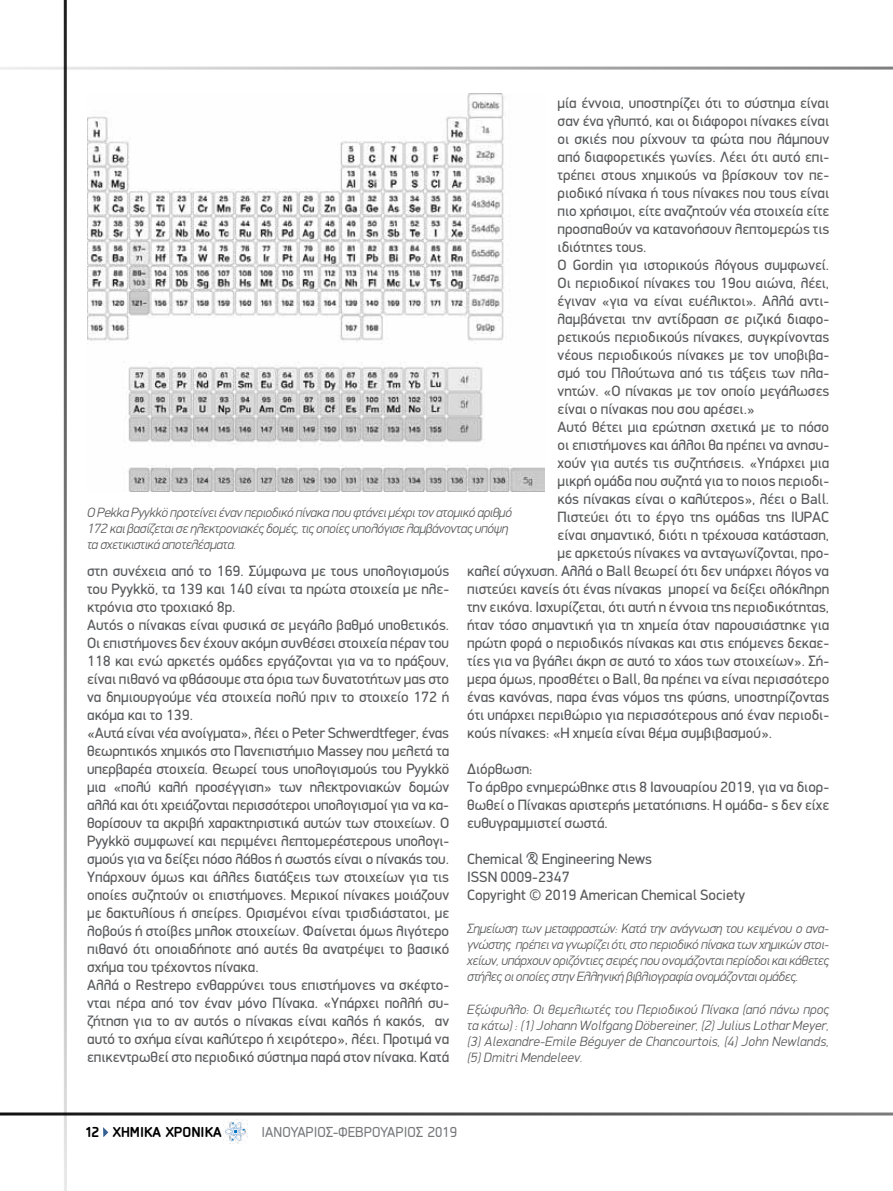
<style>
.page{position:relative;width:893px;height:1191px;background:#fff}
.page>*{position:absolute;margin:0;border:0;box-sizing:border-box;transform-origin:0 0}
.t1{font:15px/18px "PF Din Display";color:#58595b}
.t2{font:15px "PF Isotext Pro";color:#77787b}
.t3{font:700 15px "PF Isotext Pro";color:#000}
.t4{font:italic 300 13.5px/16.2px "PF Din Display";letter-spacing:-.02em;color:#58595b;text-align:justify}
</style>
<div class="page">
<svg style="left:103px;top:1127px;width:5px;height:10px"></svg>
<hr style="left:0;top:67px;width:893px;height:3px;background:#000">
<hr style="left:0;top:1112px;width:893px;height:3px;background:#000">
<hr style="left:64px;top:0;width:3px;height:1191px;background:#000">
<img style="left:223px;top:1119px;width:25px;height:24px">
<img style="left:87px;top:94px;width:458px;height:398px">
<p class="t1" style="left:558px;top:94px;width:273px">μία έννοια, υποστηρίζει ότι το σύστημα είναι</p>
<p class="t1" style="left:558px;top:112px;width:273px">σαν ένα γλυπτό, και οι διάφοροι πίνακες είναι</p>
<p class="t1" style="left:558px;top:130px;width:273px">οι σκιές που ρίχνουν τα φώτα που λάμπουν</p>
<p class="t1" style="left:558px;top:148px;width:273px">από διαφορετικές γωνίες. Λέει ότι αυτό επι-</p>
<p class="t1" style="left:558px;top:166px;width:273px">τρέπει στους χημικούς να βρίσκουν τον πε-</p>
<p class="t1" style="left:558px;top:184px;width:273px">ριοδικό πίνακα ή τους πίνακες που τους είναι</p>
<p class="t1" style="left:558px;top:202px;width:273px">πιο χρήσιμοι, είτε αναζητούν νέα στοιχεία είτε</p>
<p class="t1" style="left:558px;top:220px;width:273px">προσπαθούν να κατανοήσουν λεπτομερώς τις</p>
<p class="t1" style="left:558px;top:238px;width:90px">ιδιότητες τους.</p>
<p class="t1" style="left:558px;top:256px;width:273px">Ο Gordin για ιστορικούς λόγους συμφωνεί.</p>
<p class="t1" style="left:558px;top:274px;width:273px">Οι περιοδικοί πίνακες του 19ου αιώνα, λέει,</p>
<p class="t1" style="left:558px;top:292px;width:273px">έγιναν «για να είναι ευέλικτοι». Αλλά αντι-</p>
<p class="t1" style="left:558px;top:310px;width:273px">λαμβάνεται την αντίδραση σε ριζικά διαφο-</p>
<p class="t1" style="left:558px;top:328px;width:273px">ρετικούς περιοδικούς πίνακες, συγκρίνοντας</p>
<p class="t1" style="left:558px;top:346px;width:273px">νέους περιοδικούς πίνακες με τον υποβιβα-</p>
<p class="t1" style="left:558px;top:364px;width:273px">σμό του Πλούτωνα από τις τάξεις των πλα-</p>
<p class="t1" style="left:558px;top:382px;width:273px">νητών. «Ο πίνακας με τον οποίο μεγάλωσες</p>
<p class="t1" style="left:558px;top:400px;width:199px">είναι ο πίνακας που σου αρέσει.»</p>
<p class="t1" style="left:558px;top:418px;width:273px">Αυτό θέτει μια ερώτηση σχετικά με το πόσο</p>
<p class="t1" style="left:558px;top:436px;width:273px">οι επιστήμονες και άλλοι θα πρέπει να ανησυ-</p>
<p class="t1" style="left:558px;top:454px;width:273px">χούν για αυτές τις συζητήσεις. «Υπάρχει μια</p>
<p class="t1" style="left:558px;top:472px;width:273px">μικρή ομάδα που συζητά για το ποιος περιοδι-</p>
<p class="t1" style="left:558px;top:490px;width:273px">κός πίνακας είναι ο καλύτερος», λέει o Ball.</p>
<p class="t1" style="left:558px;top:508px;width:273px">Πιστεύει ότι το έργο της ομάδας της IUPAC</p>
<p class="t1" style="left:558px;top:526px;width:273px">είναι σημαντικό, διότι η τρέχουσα κατάσταση,</p>
<p class="t1" style="left:558px;top:544px;width:273px">με αρκετούς πίνακες να ανταγωνίζονται, προ-</p>
<p class="t1" style="left:467px;top:562px;width:363px">καλεί σύγχυση. Αλλά o Ball θεωρεί ότι δεν υπάρχει λόγος να</p>
<p class="t1" style="left:467px;top:580px;width:364px">πιστεύει κανείς ότι ένας πίνακας μπορεί να δείξει ολόκληρη</p>
<p class="t1" style="left:467px;top:598px;width:363px">την εικόνα. Ισχυρίζεται, ότι αυτή η έννοια της περιοδικότητας,</p>
<p class="t1" style="left:467px;top:616px;width:364px">ήταν τόσο σημαντική για τη χημεία όταν παρουσιάστηκε για</p>
<p class="t1" style="left:467px;top:634px;width:363px">πρώτη φορά ο περιοδικός πίνακας και στις επόμενες δεκαε-</p>
<p class="t1" style="left:467px;top:652px;width:364px">τίες για να βγάλει άκρη σε αυτό το χάος των στοιχείων». Σή-</p>
<p class="t1" style="left:467px;top:670px;width:364px">μερα όμως, προσθέτει ο Ball, θα πρέπει να είναι περισσότερο</p>
<p class="t1" style="left:467px;top:688px;width:364px">ένας κανόνας, παρα ένας νόμος της φύσης, υποστηρίζοντας</p>
<p class="t1" style="left:467px;top:706px;width:363px">ότι υπάρχει περιθώριο για περισσότερους από έναν περιοδι-</p>
<p class="t1" style="left:467px;top:724px;width:306px">κούς πίνακες: «Η χημεία είναι θέμα συμβιβασμού».</p>
<p class="t1" style="left:467px;top:760px;width:364px">Διόρθωση:<br>Το άρθρο ενημερώθηκε στις 8 Ιανουαρίου 2019, για να διορ&shy;θωθεί ο Πίνακας αριστερής μετατόπισης. Η ομάδα- s δεν είχε ευθυγραμμιστεί σωστά.</p>
<p class="t1" style="left:467px;top:850px;width:279px">Chemical &amp; Engineering News<br>ISSN 0009-2347<br>Copyright © 2019 American Chemical Society</p>
<p class="t4" style="left:467px;top:920px;width:364px">Σημείωση των μεταφραστών: Κατά την ανάγνωση του κειμένου ο ανα&shy;γνώστης πρέπει να γνωρίζει ότι, στο περιοδικό πίνακα των χημικών στοι&shy;χείων, υπάρχουν οριζόντιες σειρές που ονομάζονται περίοδοι και κάθετες στήλες οι οποίες στην Ελληνική βιβλιογραφία ονομάζονται ομάδες.</p>
<p class="t4" style="left:467px;top:1001px;width:364px">Εξώφυλλο: Oι θεμελιωτές του Περιοδικού Πίνακα (από πάνω προς τα κάτω) : (1) Johann Wolfgang Döbereiner, (2) Julius Lothar Meyer, (3) Alexandre-Emile Béguyer de Chancourtois, (4) John Newlands, (5) Dmitri Mendeleev.</p>
<p class="t4" style="left:87px;top:504px;width:426px;text-align:left">Ο Pekka Pyykkö προτείνει έναν περιοδικό πίνακα που φτάνει μέχρι τον ατομικό αριθμό<br>172 και βασίζεται σε ηλεκτρονιακές δομές, τις οποίες υπολόγισε λαμβάνοντας υπόψη τα σχετικιστικά αποτελέσματα.</p>
<p class="t1" style="left:87px;top:562px;width:364px">στη συνέχεια από το 169. Σύμφωνα με τους υπολογισμούς του Pyykkö, τα 139 και 140 είναι τα πρώτα στοιχεία με ηλε&shy;κτρόνια στο τροχιακό 8p.<br>Αυτός ο πίνακας είναι φυσικά σε μεγάλο βαθμό υποθετικός.<br>Οι επιστήμονες δεν έχουν ακόμη συνθέσει στοιχεία πέραν του 118 και ενώ αρκετές ομάδες εργάζονται για να το πράξουν, είναι πιθανό να φθάσουμε στα όρια των δυνατοτήτων μας στο να δημιουργούμε νέα στοιχεία πολύ πριν το στοιχείο 172 ή ακόμα και το 139.<br>«Αυτά είναι νέα ανοίγματα», λέει ο Peter Schwerdtfeger, ένας θεωρητικός χημικός στο Πανεπιστήμιο Massey που μελετά τα υπερβαρέα στοιχεία. Θεωρεί τους υπολογισμούς του Pyykkö μια «πολύ καλή προσέγγιση» των ηλεκτρονιακών δομών αλλά και ότι χρειάζονται περισσότεροι υπολογισμοί για να κα&shy;θορίσουν τα ακριβή χαρακτηριστικά αυτών των στοιχείων. Ο Pyykkö συμφωνεί και περιμένει λεπτομερέστερους υπολογι&shy;σμούς για να δείξει πόσο λάθος ή σωστός είναι ο πίνακάς του.<br>Υπάρχουν όμως και άλλες διατάξεις των στοιχείων για τις οποίες συζητούν οι επιστήμονες. Μερικοί πίνακες μοιάζουν με δακτυλίους ή σπείρες. Ορισμένοι είναι τρισδιάστατοι, με λοβούς ή στοίβες μπλοκ στοιχείων. Φαίνεται όμως λιγότερο πιθανό ότι οποιαδήποτε από αυτές θα ανατρέψει το βασικό σχήμα του τρέχοντος πίνακα.<br>Αλλά ο Restrepo ενθαρρύνει τους επιστήμονες να σκέφτο&shy;νται πέρα από τον έναν μόνο Πίνακα. «Υπάρχει πολλή συ&shy;ζήτηση για το αν αυτός ο πίνακας είναι καλός ή κακός, αν αυτό το σχήμα είναι καλύτερο ή χειρότερο», λέει. Προτιμά να επικεντρωθεί στο περιοδικό σύστημα παρά στον πίνακα. Κατά</p>
<p class="t3" style="left:85px;top:1123px;width:138px">12 ΧΗΜΙΚΑ ΧΡΟΝΙΚΑ</p>
<p class="t2" style="left:262px;top:1123px;width:197px">ΙΑΝΟΥΑΡΙΟΣ-ΦΕΒΡΟΥΑΡΙΟΣ 2019</p>
</div>
